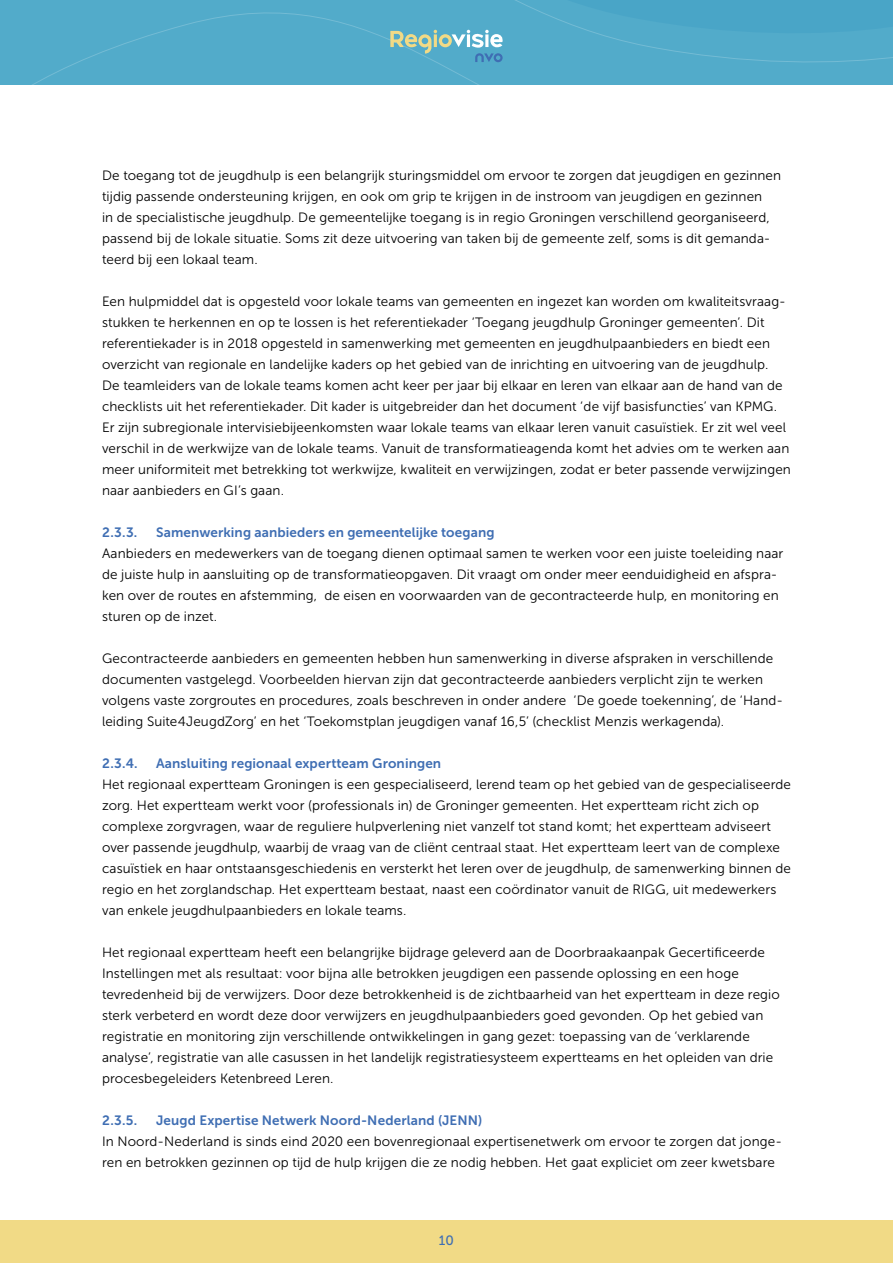
<style>
.page{position:relative;width:893px;height:1263px;background:#fff}
.page>*{position:absolute;margin:0;border:0;box-sizing:border-box;transform-origin:0 0}
.t1{font:13.5px/21px "Museo Sans 300";letter-spacing:.01em;color:#000}
.t2{font:13.5px "Museo Sans 700";letter-spacing:.01em;color:#3f6eb3}
.t3{font:13.5px "Museo Sans 500";color:#3f6eb3}
</style>
<div class="page">
<svg style="left:0;top:0;width:893px;height:85px;background:#51aac9"></svg>
<div style="left:0;top:1220px;width:893px;height:43px;background:#f1da86"></div>
<svg style="left:390px;top:30px;width:113px;height:32px;background:#7ab8c4"></svg>
<p class="t1" style="left:102px;top:165px;width:681px">De toegang tot de jeugdhulp is een belangrijk sturingsmiddel om ervoor te zorgen dat jeugdigen en gezinnen tijdig passende ondersteuning krijgen, en ook om grip te krijgen in de instroom van jeugdigen en gezinnen<br>in de specialistische jeugdhulp. De gemeentelijke toegang is in regio Groningen verschillend georganiseerd, passend bij de lokale situatie. Soms zit deze uitvoering van taken bij de gemeente zelf, soms is dit gemanda&shy;teerd bij een lokaal team.</p>
<p class="t1" style="left:102px;top:291px;width:690px">Een hulpmiddel dat is opgesteld voor lokale teams van gemeenten en ingezet kan worden om kwaliteitsvraag&shy;stukken te herkennen en op te lossen is het referentiekader ‘Toegang jeugdhulp Groninger gemeenten’. Dit referentiekader is in 2018 opgesteld in samenwerking met gemeenten en jeugdhulpaanbieders en biedt een overzicht van regionale en landelijke kaders op het gebied van de inrichting en uitvoering van de jeugdhulp.<br>De teamleiders van de lokale teams komen acht keer per jaar bij elkaar en leren van elkaar aan de hand van de checklists uit het referentiekader. Dit kader is uitgebreider dan het document ‘de vijf basisfuncties’ van KPMG.<br>Er zijn subregionale intervisiebijeenkomsten waar lokale teams van elkaar leren vanuit casuïstiek. Er zit wel veel verschil in de werkwijze van de lokale teams. Vanuit de transformatieagenda komt het advies om te werken aan meer uniformiteit met betrekking tot werkwijze, kwaliteit en verwijzingen, zodat er beter passende verwijzingen naar aanbieders en GI’s gaan.</p>
<p class="t2" style="left:102px;top:525px;width:37px">2.3.3.</p>
<p class="t2" style="left:156px;top:525px;width:340px">Samenwerking aanbieders en gemeentelijke toegang</p>
<p class="t1" style="left:102px;top:543px;width:683px">Aanbieders en medewerkers van de toegang dienen optimaal samen te werken voor een juiste toeleiding naar de juiste hulp in aansluiting op de transformatieopgaven. Dit vraagt om onder meer eenduidigheid en afspra&shy;ken over de routes en afstemming, de eisen en voorwaarden van de gecontracteerde hulp, en monitoring en sturen op de inzet.</p>
<p class="t1" style="left:102px;top:648px;width:682px">Gecontracteerde aanbieders en gemeenten hebben hun samenwerking in diverse afspraken in verschillende documenten vastgelegd. Voorbeelden hiervan zijn dat gecontracteerde aanbieders verplicht zijn te werken volgens vaste zorgroutes en procedures, zoals beschreven in onder andere ‘De goede toekenning’, de ‘Hand&shy;leiding Suite4JeugdZorg’ en het ‘Toekomstplan jeugdigen vanaf 16,5’ (checklist Menzis werkagenda).</p>
<p class="t2" style="left:102px;top:756px;width:37px">2.3.4.</p>
<p class="t2" style="left:156px;top:756px;width:287px">Aansluiting regionaal expertteam Groningen</p>
<p class="t1" style="left:102px;top:774px;width:690px">Het regionaal expertteam Groningen is een gespecialiseerd, lerend team op het gebied van de gespecialiseerde zorg. Het expertteam werkt voor (professionals in) de Groninger gemeenten. Het expertteam richt zich op complexe zorgvragen, waar de reguliere hulpverlening niet vanzelf tot stand komt; het expertteam adviseert over passende jeugdhulp, waarbij de vraag van de cliënt centraal staat. Het expertteam leert van de complexe casuïstiek en haar ontstaansgeschiedenis en versterkt het leren over de jeugdhulp, de samenwerking binnen de regio en het zorglandschap. Het expertteam bestaat, naast een coördinator vanuit de RIGG, uit medewerkers van enkele jeugdhulpaanbieders en lokale teams.</p>
<p class="t1" style="left:102px;top:942px;width:679px">Het regionaal expertteam heeft een belangrijke bijdrage geleverd aan de Doorbraakaanpak Gecertificeerde Instellingen met als resultaat: voor bijna alle betrokken jeugdigen een passende oplossing en een hoge tevredenheid bij de verwijzers. Door deze betrokkenheid is de zichtbaarheid van het expertteam in deze regio sterk verbeterd en wordt deze door verwijzers en jeugdhulpaanbieders goed gevonden. Op het gebied van registratie en monitoring zijn verschillende ontwikkelingen in gang gezet: toepassing van de ‘verklarende analyse’, registratie van alle casussen in het landelijk registratiesysteem expertteams en het opleiden van drie procesbegeleiders Ketenbreed Leren.</p>
<p class="t2" style="left:102px;top:1113px;width:37px">2.3.5.</p>
<p class="t2" style="left:156px;top:1113px;width:328px">Jeugd Expertise Netwerk Noord-Nederland (JENN)</p>
<p class="t1" style="left:102px;top:1131px;width:681px">In Noord-Nederland is sinds eind 2020 een bovenregionaal expertisenetwerk om ervoor te zorgen dat jonge&shy;ren en betrokken gezinnen op tijd de hulp krijgen die ze nodig hebben. Het gaat expliciet om zeer kwetsbare</p>
<p class="t3" style="left:439px;top:1233px;width:17px">10</p>
</div>
